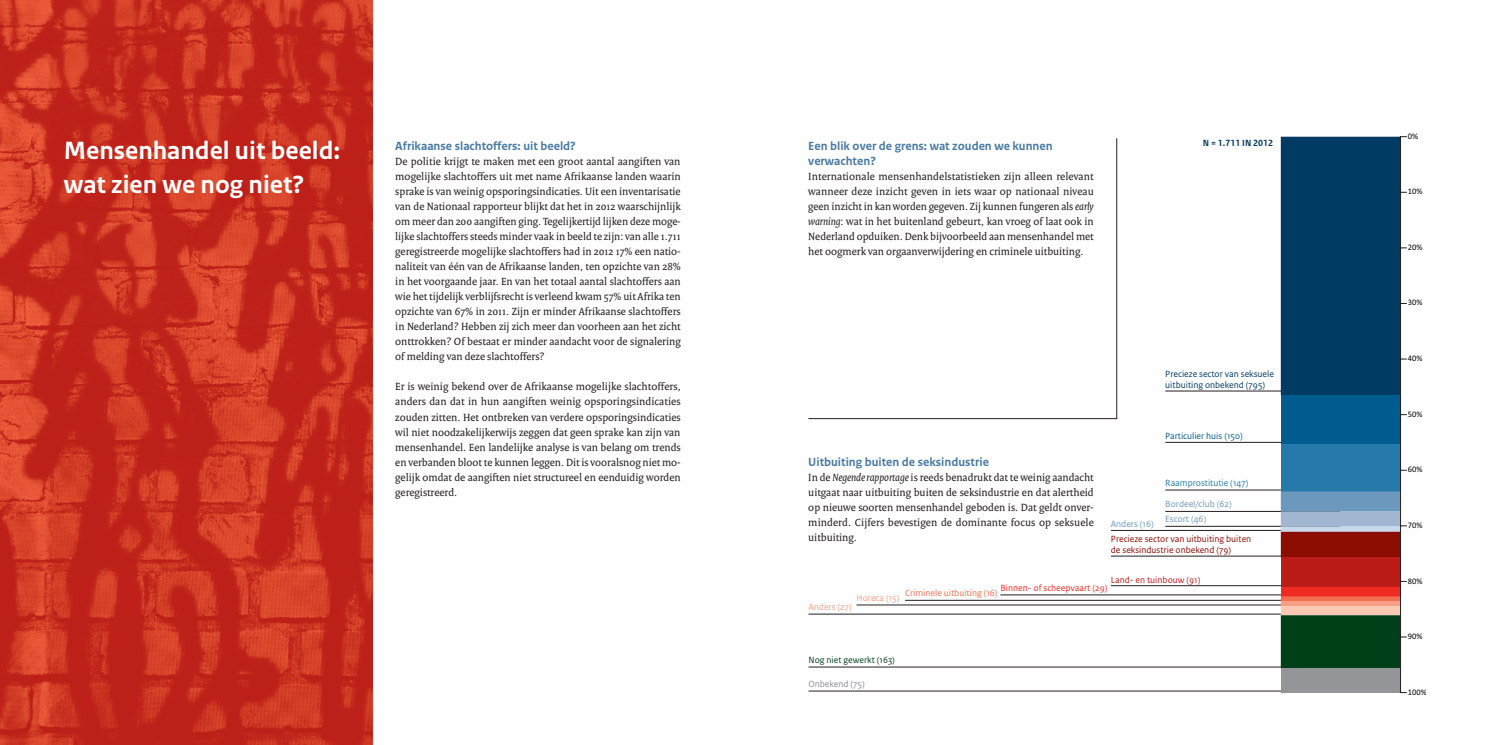
<style>
.page{position:relative;width:1489px;height:745px;background:#fff}
.page>*{position:absolute;margin:0;border:0;box-sizing:border-box;transform-origin:0 0}
.Title_2{font:700 26.25px "Rijksoverheid Sans Text";color:#fff}
.Title_3{font:700 12.5px/15px "Rijksoverheid Sans Text";color:#4879a3}
.Body{font:11.25px/15px "Rijksoverheid Serif";color:#231f20;text-align:justify}
.t1{font:9.5px/15px "Rijksoverheid Sans Text";color:#8b0d02}
.t2{font:9.5px/11.4px "Rijksoverheid Sans Text";color:#003b63}
.t3{font:9.5px/15px "Rijksoverheid Sans Text";color:#6d98bd}
.t4{font:9.5px "Rijksoverheid Sans Text";color:#ee2a23}
.t5{font:9.5px "Rijksoverheid Sans Text";color:#f36f51}
.t6{font:9.5px "Rijksoverheid Sans Text";color:#005b8f}
.t7{font:9.5px "Rijksoverheid Sans Text";color:#257aa9}
.t8{font:9.5px "Rijksoverheid Sans Text";color:#f69f83}
.t9{font:9.5px "Rijksoverheid Sans Text";color:#bb1c18}
.t10{font:9.5px "Rijksoverheid Sans Text";color:#004019}
.t11{font:700 9.5px "Rijksoverheid Sans Text";color:#003b63}
.t12{font:9.5px "Rijksoverheid Sans Text";color:#8a8c8f}
.t13{font:8.5px "Calibri";color:#000001}
.s1{font-style:italic}
.s2{color:#6d98bd}
</style>
<div class="page">
<img style="left:0;top:0;width:372px;height:744px">
<hr style="left:1165px;top:390px;width:173px;height:1px;background:#231f20">
<hr style="left:1165px;top:442px;width:173px;height:1px;background:#231f20">
<hr style="left:1165px;top:489px;width:174px;height:1px;background:#231f20">
<hr style="left:1165px;top:511px;width:174px;height:1px;background:#231f20">
<hr style="left:1165px;top:525px;width:175px;height:1px;background:#231f20">
<hr style="left:1110px;top:530px;width:227px;height:1px;background:#231f20">
<hr style="left:1110px;top:555px;width:227px;height:1px;background:#231f20">
<hr style="left:1110px;top:585px;width:228px;height:1px;background:#231f20">
<hr style="left:1000px;top:594px;width:334px;height:1px;background:#231f20">
<hr style="left:905px;top:599px;width:430px;height:1px;background:#231f20">
<hr style="left:856px;top:604px;width:481px;height:1px;background:#231f20">
<hr style="left:808px;top:613px;width:531px;height:1px;background:#231f20">
<hr style="left:808px;top:666px;width:531px;height:1px;background:#231f20">
<hr style="left:808px;top:690px;width:532px;height:1px;background:#231f20">
<div style="left:1280px;top:137px;width:120px;height:258px;background:#003b63"></div>
<div style="left:1280px;top:395px;width:120px;height:48px;background:#005b8f"></div>
<div style="left:1280px;top:443px;width:120px;height:48px;background:#257aa9"></div>
<div style="left:1280px;top:491px;width:120px;height:20px;background:#6d98bd"></div>
<div style="left:1280px;top:511px;width:120px;height:15px;background:#a0b6d1"></div>
<div style="left:1280px;top:526px;width:120px;height:5px;background:#c7d8ec"></div>
<div style="left:1280px;top:531px;width:120px;height:26px;background:#8b0d02"></div>
<div style="left:1280px;top:557px;width:120px;height:29px;background:#bb1c18"></div>
<div style="left:1280px;top:586px;width:120px;height:10px;background:#ee2a23"></div>
<div style="left:1280px;top:596px;width:120px;height:5px;background:#f36f51"></div>
<div style="left:1280px;top:601px;width:120px;height:5px;background:#f69f83"></div>
<div style="left:1280px;top:606px;width:120px;height:9px;background:#fcc9b4"></div>
<div style="left:1280px;top:615px;width:120px;height:52px;background:#004019"></div>
<div style="left:1280px;top:667px;width:120px;height:25px;background:#939598"></div>
<hr style="left:1400px;top:137px;width:1px;height:555px;background:#231f20">
<svg style="left:808px;top:138px;width:309px;height:281px"></svg>
<p class="Title_2" style="left:64px;top:136px;width:278px">Mensenhandel uit beeld:</p>
<p class="Title_2" style="left:64px;top:170px;width:242px">wat zien we nog niet?</p>
<p class="Title_3" style="left:395px;top:139px;width:182px">Afrikaanse slachtoffers: uit beeld?</p>
<p class="Body" style="left:395px;top:154px;width:287px">De politie krijgt te maken met een groot aantal aangiften van mogelijke slachtoffers uit met name Afrikaanse landen waarin sprake is van weinig opsporingsindicaties. Uit een inventarisatie van de Nationaal rapporteur blijkt dat het in 2012 waarschijnlijk om meer dan 200 aangiften ging. Tegelijkertijd lijken deze moge&shy;lijke slachtoffers steeds minder vaak in beeld te zijn: van alle 1.711 geregistreerde mogelijke slachtoffers had in 2012 17% een natio&shy;naliteit van één van de Afrikaanse landen, ten opzichte van 28% in het voorgaande jaar. En van het totaal aantal slachtoffers aan wie het tijdelijk verblijfsrecht is verleend kwam 57% uit Afrika ten opzichte van 67% in 2011. Zijn er minder Afrikaanse slachtoffers in Nederland? Hebben zij zich meer dan voorheen aan het zicht onttrokken? Of bestaat er minder aandacht voor de signalering of melding van deze slachtoffers?</p>
<p class="Body" style="left:395px;top:379px;width:287px">Er is weinig bekend over de Afrikaanse mogelijke slachtoffers, anders dan dat in hun aangiften weinig opsporingsindicaties zouden zitten. Het ontbreken van verdere opsporingsindicaties wil niet noodzakelijkerwijs zeggen dat geen sprake kan zijn van mensenhandel. Een landelijke analyse is van belang om trends en verbanden bloot te kunnen leggen. Dit is vooralsnog niet mo&shy;gelijk omdat de aangiften niet structureel en eenduidig worden geregistreerd.</p>
<p class="Title_3" style="left:808px;top:139px;width:246px">Een blik over de grens: wat zouden we kunnen verwachten?</p>
<p class="Body" style="left:808px;top:169px;width:287px">Internationale mensenhandelstatistieken zijn alleen relevant wanneer deze inzicht geven in iets waar op nationaal niveau geen inzicht in kan worden gegeven. Zij kunnen fungeren als <span class="s1">early warning</span>: wat in het buitenland gebeurt, kan vroeg of laat ook in Nederland opduiken. Denk bijvoorbeeld aan mensenhandel met het oogmerk van orgaanverwijdering en criminele uitbuiting.</p>
<p class="t11" style="left:1202px;top:138px;width:72px">N = 1.711 IN 2012</p>
<p class="t2" style="left:1165px;top:368px;width:110px">Precieze sector van seksuele uitbuiting onbekend (795)</p>
<p class="t6" style="left:1165px;top:429px;width:79px">Particulier huis (150)</p>
<p class="t7" style="left:1165px;top:477px;width:85px">Raamprostitutie (147)</p>
<p class="t3" style="left:1165px;top:496px;width:68px">Bordeel/club (62)<br>Escort (46)</p>
<p class="Title_3" style="left:808px;top:454px;width:182px">Uitbuiting buiten de seksindustrie</p>
<p class="Body" style="left:808px;top:469px;width:287px">In de <span class="s1">Negende rapportage</span> is reeds benadrukt dat te weinig aandacht uitgaat naar uitbuiting buiten de seksindustrie en dat alertheid op nieuwe soorten mensenhandel geboden is. Dat geldt onver&shy;minderd. Cijfers bevestigen de dominante focus op seksuele uitbuiting.</p>
<p class="t1" style="left:1110px;top:516px;width:142px"><span class="s2">Anders (16)<br></span>Precieze sector van uitbuiting buiten</p>
<p class="t1" style="left:1110px;top:542px;width:122px">de seksindustrie onbekend (79)</p>
<p class="t9" style="left:1110px;top:574px;width:91px">Land- en tuinbouw (91)</p>
<p class="t4" style="left:1000px;top:581px;width:108px">Binnen- of scheepvaart (29)</p>
<p class="t5" style="left:905px;top:587px;width:94px">Criminele uitbuiting (16)</p>
<p class="t8" style="left:856px;top:592px;width:44px">Horeca (15)</p>
<p class="t8" style="left:808px;top:600px;width:45px">Anders (27)</p>
<p class="t10" style="left:808px;top:654px;width:88px">Nog niet gewerkt (163)</p>
<p class="t12" style="left:808px;top:678px;width:58px">Onbekend (75)</p>
<p class="t13" style="left:1407px;top:131px;width:12px">0%</p>
<p class="t13" style="left:1407px;top:186px;width:16px">10%</p>
<p class="t13" style="left:1407px;top:242px;width:16px">20%</p>
<p class="t13" style="left:1407px;top:297px;width:16px">30%</p>
<p class="t13" style="left:1407px;top:353px;width:16px">40%</p>
<p class="t13" style="left:1407px;top:408px;width:16px">50%</p>
<p class="t13" style="left:1407px;top:464px;width:16px">60%</p>
<p class="t13" style="left:1407px;top:519px;width:16px">70%</p>
<p class="t13" style="left:1407px;top:575px;width:16px">80%</p>
<p class="t13" style="left:1407px;top:630px;width:16px">90%</p>
<p class="t13" style="left:1407px;top:686px;width:20px">100%</p>
</div>
